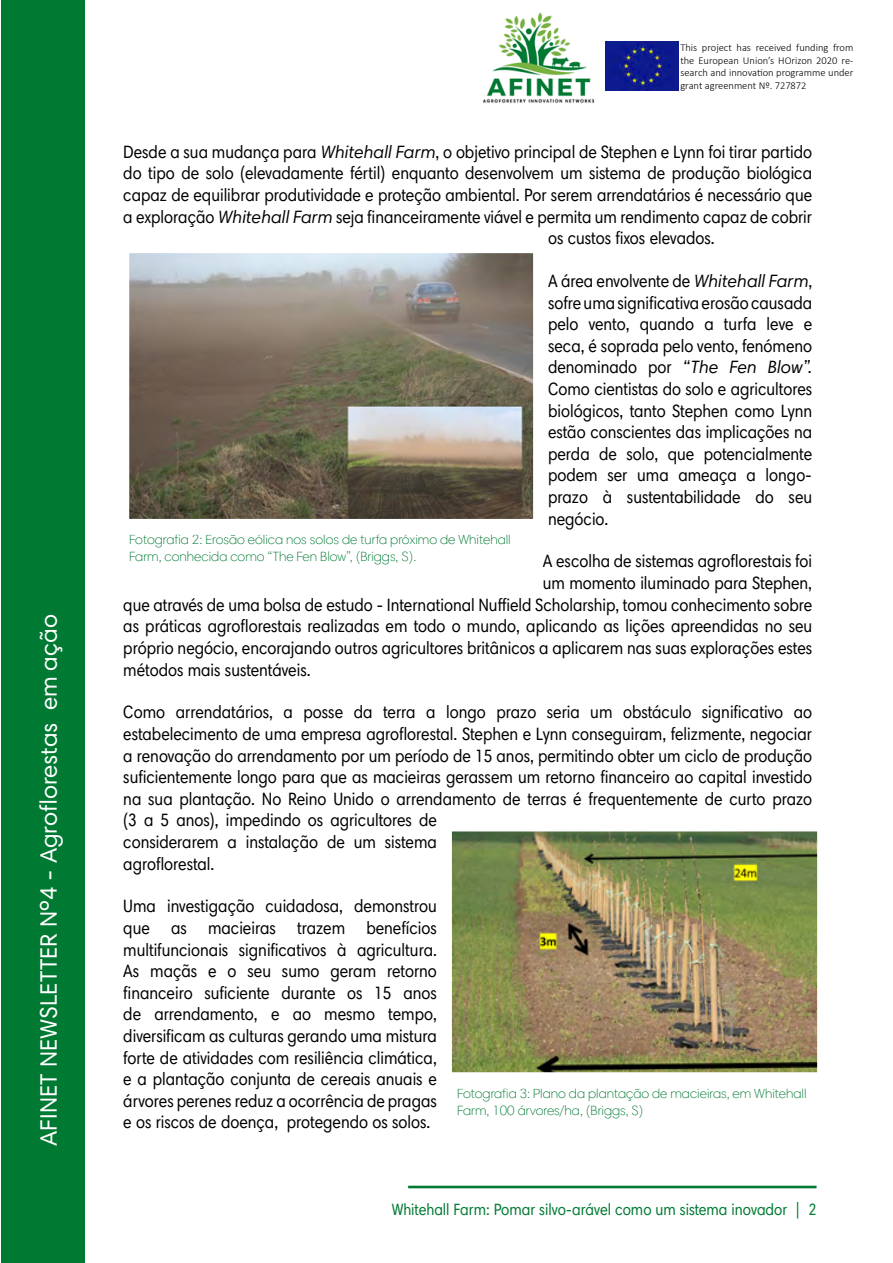
<style>
.page{position:relative;width:893px;height:1263px;background:#fff}
.page>*{position:absolute;margin:0;border:0;box-sizing:border-box;transform-origin:0 0}
.t1{font:24px "Harmonia Sans Pro Cyr";color:#fff}
.t2{font:condensed 18px/21.6px "Harmonia Sans Pro Cyr";color:#000;text-align:justify}
.t3{font:condensed 16.5px "Harmonia Sans Pro Cyr";color:#007a33}
.t4{font:300 13.5px/16.2px "Harmonia Sans Pro Cyr";color:#007a33}
.t5{font:300 10.5px/12.6px "Calibri";color:#000;text-align:justify}
.s1{font-style:italic;font-stretch:normal}
</style>
<div class="page">
<div style="left:1px;top:0;width:83px;height:1263px;background:#007a33"></div>
<hr style="left:408px;top:1186px;width:408px;height:2px;background:#007a33">
<img style="left:483px;top:13px;width:112px;height:91px">
<img style="left:605px;top:42px;width:74px;height:48px">
<img style="left:130px;top:254px;width:402px;height:264px">
<img style="left:453px;top:832px;width:363px;height:239px">
<div style="left:437px;top:816px;width:395px;height:271px;border:15px solid #fff"></div>
<h1 class="t1" style="left:34px;top:1146px;width:533px;rotate:-90deg">AFINET NEWSLETTER Nº4 - Agroforestas em ação</h1>
<p class="t5" style="left:680px;top:41px;width:175px">This project has received funding from the European Union’s HOrizon 2020 re&shy;search and innovation programme under grant agreenment Nº. 727872</p>
<p class="t2" style="left:123px;top:141px;width:690px">Desde a sua mudança para <span class="s1">Whitehall Farm</span>, o objetivo principal de Stephen e Lynn foi tirar partido</p>
<p class="t2" style="left:123px;top:162px;width:690px">do tipo de solo (elevadamente fértil) enquanto desenvolvem um sistema de produção biológica</p>
<p class="t2" style="left:123px;top:184px;width:690px">capaz de equilibrar produtividade e proteção ambiental. Por serem arrendatários é necessário que</p>
<p class="t2" style="left:123px;top:206px;width:690px">a exploração <span class="s1">Whitehall Farm</span> seja financeiramente viável e permita um rendimento capaz de cobrir</p>
<p class="t2" style="left:548px;top:227px;width:168px">os custos fixos elevados.</p>
<p class="t2" style="left:548px;top:270px;width:266px">A área envolvente de <span class="s1">Whitehall Farm</span>, sofre uma significativa erosão causada pelo vento, quando a turfa leve e seca, é soprada pelo vento, fenómeno denominado por <span class="s1">“The Fen Blow’’.<br></span>Como cientistas do solo e agricultores biológicos, tanto Stephen como Lynn estão conscientes das implicações na perda de solo, que potencialmente podem ser uma ameaça a longo&shy;prazo à sustentabilidade do seu negócio.</p>
<p class="t2" style="left:543px;top:551px;width:271px">A escolha de sistemas agroflorestais foi</p>
<p class="t2" style="left:543px;top:572px;width:271px">um momento iluminado para Stephen,</p>
<p class="t2" style="left:123px;top:594px;width:690px">que através de uma bolsa de estudo - International Nuffield Scholarship, tomou conhecimento sobre</p>
<p class="t2" style="left:123px;top:615px;width:690px">as práticas agroflorestais realizadas em todo o mundo, aplicando as lições apreendidas no seu</p>
<p class="t2" style="left:123px;top:637px;width:690px">próprio negócio, encorajando outros agricultores britânicos a aplicarem nas suas explorações estes</p>
<p class="t2" style="left:123px;top:659px;width:189px">métodos mais sustentáveis.</p>
<p class="t2" style="left:123px;top:701px;width:690px;text-align:left">Como arrendatários, a posse da terra a longo prazo seria um obstáculo significativo ao estabelecimento de uma empresa agroflorestal. Stephen e Lynn conseguiram, felizmente, negociar a renovação do arrendamento por um período de 15 anos, permitindo obter um ciclo de produção suficientemente longo para que as macieiras gerassem um retorno financeiro ao capital investido na sua plantação. No Reino Unido o arrendamento de terras é frequentemente de curto prazo (3 a 5 anos), impedindo os agricultores de<br>considerarem a instalação de um sistema<br>agroflorestal.</p>
<p class="t2" style="left:123px;top:895px;width:315px">Uma investigação cuidadosa, demonstrou que as macieiras trazem benefícios multifuncionais significativos à agricultura.<br>As maçãs e o seu sumo geram retorno financeiro suficiente durante os 15 anos de arrendamento, e ao mesmo tempo, diversificam as culturas gerando uma mistura forte de atividades com resiliência climática, e a plantação conjunta de cereais anuais e árvores perenes reduz a ocorrência de pragas e os riscos de doença, protegendo os solos.</p>
<p class="t4" style="left:129px;top:532px;width:383px">Fotografia 2: Erosão eólica nos solos de turfa próximo de Whitehall<br>Farm, conhecida como “The Fen Blow”, (Briggs, S).</p>
<p class="t4" style="left:457px;top:1086px;width:351px">Fotografia 3: Plano da plantação de macieiras, em Whitehall<br>Farm, 100 árvores/ha, (Briggs, S)</p>
<p class="t3" style="left:392px;top:1199px;width:426px">Whitehall Farm: Pomar silvo-arável como um sistema inovador | 2</p>
</div>
